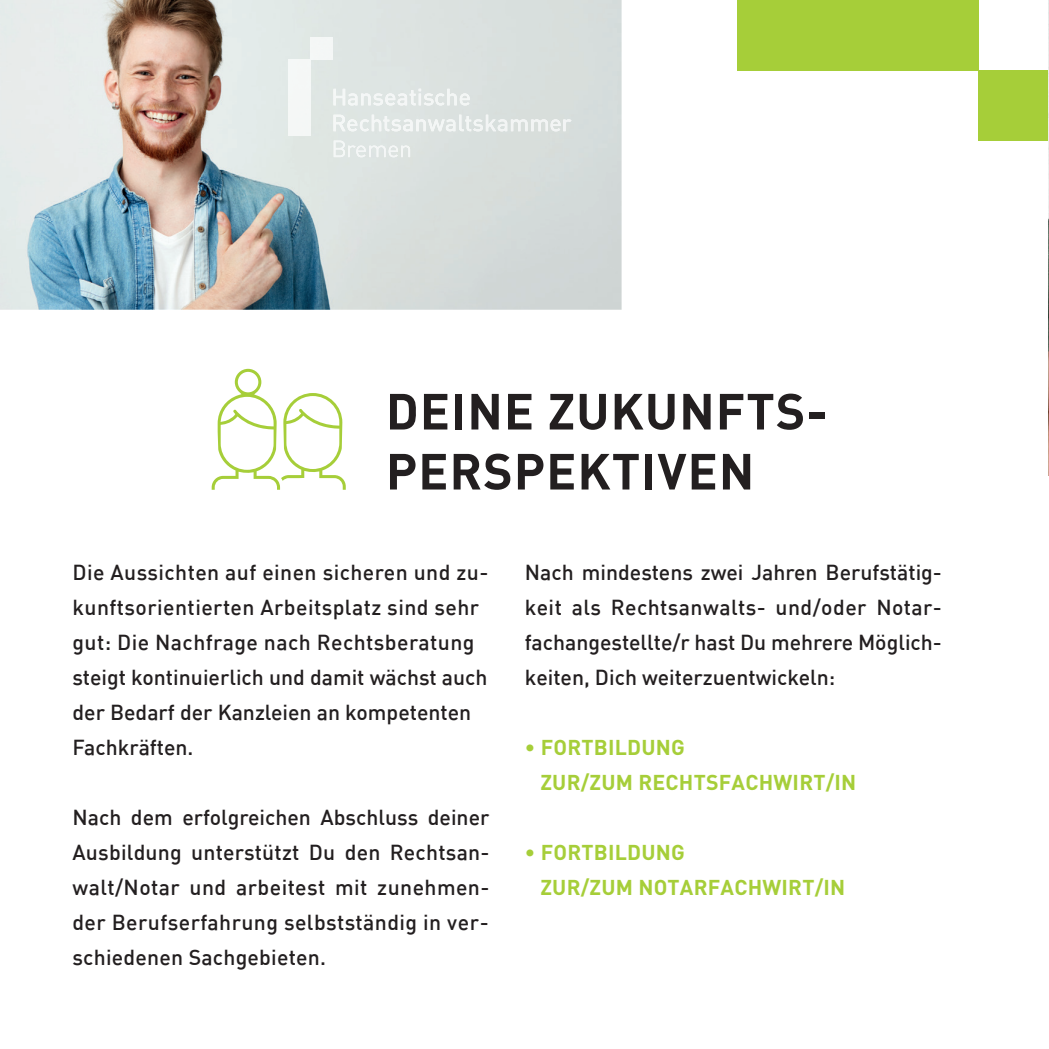
<style>
.page{position:relative;width:1049px;height:1049px;background:#fff}
.page>*{position:absolute;margin:0;border:0;box-sizing:border-box;transform-origin:0 0}
.t1{font:700 50px/60px "DIN";letter-spacing:.02em;color:#231f20}
.t2{font:500 21.25px/35px "DIN";letter-spacing:.01em;color:#231f20;text-align:justify}
.t3{font:700 21.25px/35px "DIN";letter-spacing:.01em;color:#a6ce39}
</style>
<div class="page">
<img style="left:0;top:0;width:621px;height:310px">
<div style="left:737px;top:0;width:242px;height:70px;background:#a6ce39"></div>
<div style="left:979px;top:70px;width:70px;height:71px;background:#a6ce39"></div>
<img style="left:1048px;top:0;width:1px;height:476px">
<img style="left:333px;top:89px;width:12px;height:16px">
<svg style="left:348px;top:93px;width:59px;height:12px"></svg>
<img style="left:410px;top:90px;width:6px;height:15px">
<svg style="left:419px;top:89px;width:25px;height:16px"></svg>
<img style="left:447px;top:89px;width:10px;height:16px">
<svg style="left:460px;top:93px;width:10px;height:12px"></svg>
<img style="left:333px;top:115px;width:12px;height:16px">
<svg style="left:347px;top:119px;width:22px;height:12px"></svg>
<img style="left:372px;top:115px;width:9px;height:16px">
<img style="left:383px;top:116px;width:6px;height:15px">
<svg style="left:391px;top:119px;width:35px;height:12px"></svg>
<img style="left:428px;top:119px;width:17px;height:12px">
<svg style="left:446px;top:119px;width:9px;height:12px"></svg>
<img style="left:459px;top:115px;width:12px;height:16px">
<svg style="left:473px;top:119px;width:10px;height:12px"></svg>
<img style="left:486px;top:115px;width:10px;height:16px">
<svg style="left:498px;top:119px;width:9px;height:12px"></svg>
<img style="left:511px;top:119px;width:17px;height:12px">
<img style="left:531px;top:119px;width:17px;height:12px">
<svg style="left:550px;top:119px;width:21px;height:12px"></svg>
<img style="left:334px;top:141px;width:11px;height:16px">
<svg style="left:348px;top:146px;width:18px;height:11px"></svg>
<img style="left:369px;top:146px;width:17px;height:11px">
<svg style="left:389px;top:146px;width:21px;height:11px"></svg>
<div style="left:288px;top:59px;width:22px;height:77px;background:#f5f7f6"></div>
<img style="left:310px;top:37px;width:22px;height:22px">
<svg style="left:212px;top:369px;width:134px;height:121px"></svg>
<hr style="left:0;top:0;width:1px;height:70px;background:#c4121a">
<h1 class="t1" style="left:386px;top:379px;width:443px">DEINE ZUKUNFTS-<br>PERSPEKTIVEN</h1>
<p class="t2" style="left:72px;top:554px;width:417px;text-align:left">Die Aussichten auf einen sicheren und zu&shy;kunftsorientierten Arbeitsplatz sind sehr gut: Die Nachfrage nach Rechtsberatung steigt kontinuierlich und damit wächst auch der Bedarf der Kanzleien an kompetenten Fachkräften.</p>
<p class="t2" style="left:72px;top:799px;width:418px">Nach dem erfolgreichen Abschluss deiner Ausbildung unterstützt Du den Rechtsan&shy;walt/Notar und arbeitest mit zunehmen&shy;der Berufserfahrung selbstständig in ver&shy;schiedenen Sachgebieten.</p>
<p class="t2" style="left:525px;top:554px;width:418px">Nach mindestens zwei Jahren Berufstätig&shy;keit als Rechtsanwalts- und/oder Notar&shy;fachangestellte/r hast Du mehrere Möglich&shy;keiten, Dich weiterzuentwickeln:</p>
<p class="t3" style="left:540px;top:729px;width:317px;text-indent:-15px">• FORTBILDUNG<br>ZUR/ZUM RECHTSFACHWIRT/IN</p>
<p class="t3" style="left:540px;top:834px;width:306px;text-indent:-15px">• FORTBILDUNG<br>ZUR/ZUM NOTARFACHWIRT/IN</p>
</div>
